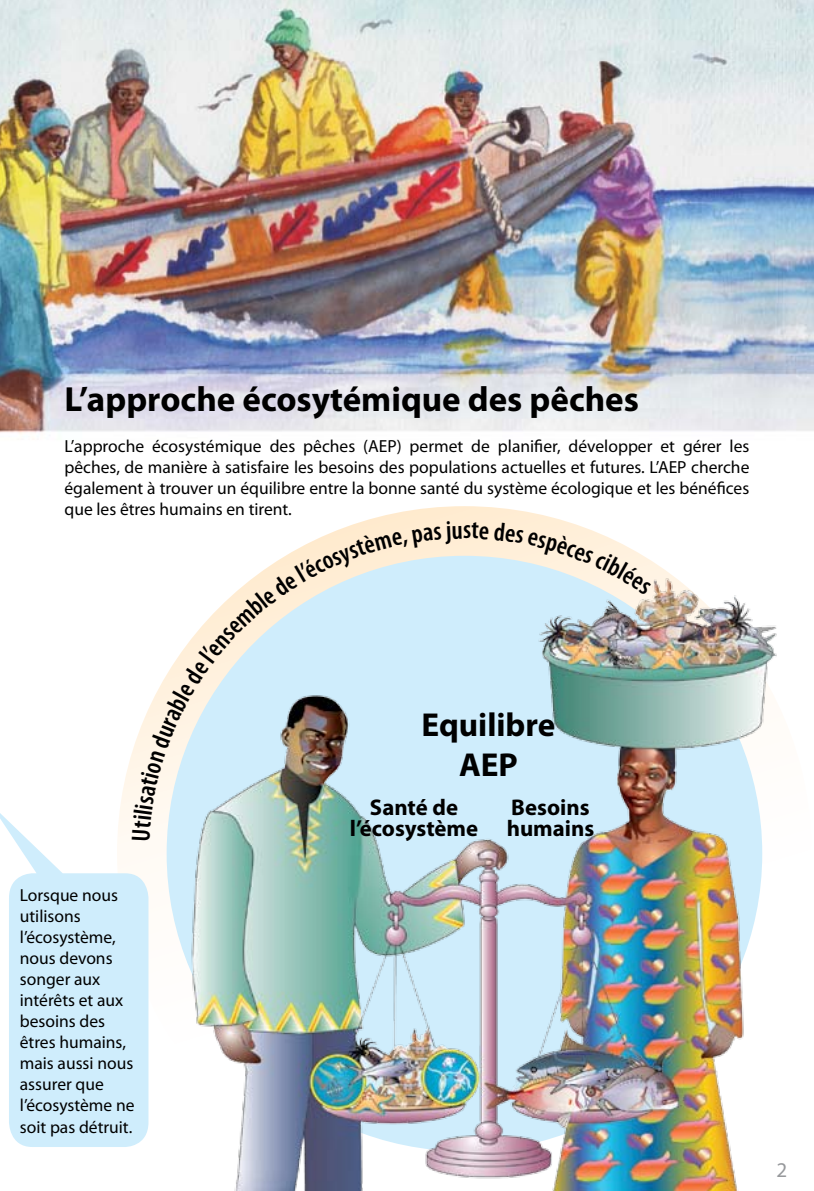
<style>
.page{position:relative;width:814px;height:1191px;background:#fff}
.page>*{position:absolute;margin:0;border:0;box-sizing:border-box;transform-origin:0 0}
.t1{font:700 35px "Myriad Pro";color:#000}
.t2{font:700 33.25px/39.9px "Myriad Pro";color:#000;text-align:center}
.t3{font:600 condensed 26.25px "Myriad Pro";color:#000}
.t4{font:700 22.75px/21px "Myriad Pro";color:#000;text-align:center}
.t5{font:21px "Myriad Pro";color:#97999c}
.t6{font:17.5px/21px "Myriad Pro";color:#000;text-align:justify}
</style>
<div class="page">
<img style="left:0;top:0;width:814px;height:434px">
<svg style="left:121px;top:506px;width:549px;height:297px"></svg>
<img style="left:127px;top:574px;width:650px;height:617px">
<svg style="left:0;top:803px;width:148px;height:344px;fill:#cfedfc"></svg>
<svg style="left:132px;top:521px;width:330px;height:319px"></svg>
<svg style="left:471px;top:521px;width:180px;height:74px;background:#f1f0e8"></svg>
<h1 class="t1" style="left:64px;top:377px;width:576px">L’approche écosytémique des pêches</h1>
<p class="t6" style="left:64px;top:436px;width:686px">L’approche écosystémique des pêches (AEP) permet de planifier, développer et gérer les pêches, de manière à satisfaire les besoins des populations actuelles et futures. L’AEP cherche également à trouver un équilibre entre la bonne santé du système écologique et les bénéfices que les êtres humains en tirent.</p>
<h3 class="t3" style="left:463px;top:513px;width:10px">s</h3>
<p class="t6" style="left:20px;top:884px;width:116px;text-align:left">Lorsque nous utilisons l’écosystème, nous devons songer aux intérêts et aux besoins des êtres humains, mais aussi nous assurer que l’écosystème ne soit pas détruit.</p>
<h2 class="t2" style="left:421px;top:704px;width:135px">Equilibre<br>AEP</h2>
<h3 class="t4" style="left:506px;top:796px;width:89px;text-align:left">Besoins humains</h3>
<h3 class="t4" style="left:350px;top:796px;width:130px">Santé de l’écosystème</h3>
<p class="t5" style="left:776px;top:1157px;width:12px">2</p>
</div>
